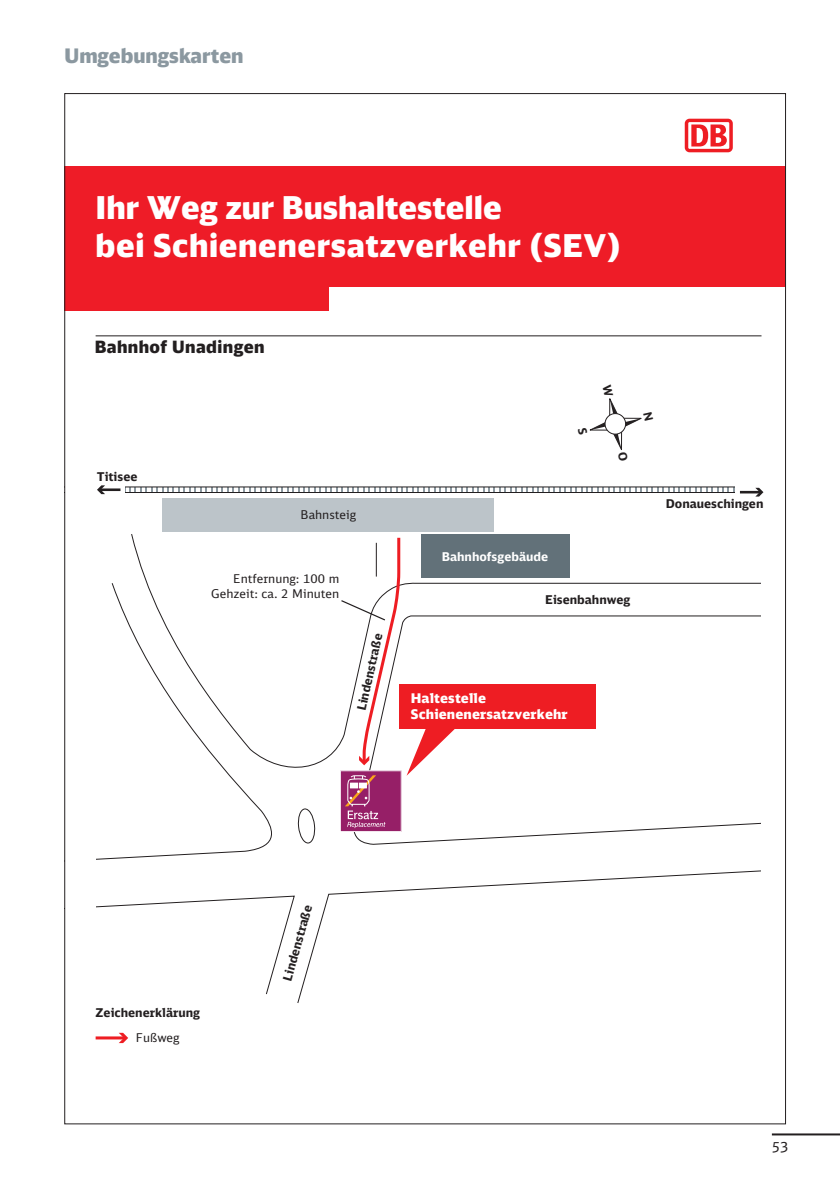
<style>
.page{position:relative;width:840px;height:1191px;background:#fff}
.page>*{position:absolute;margin:0;border:0;box-sizing:border-box;transform-origin:0 0}
.t1{font:900 31.4px/37.8px "DB Head";letter-spacing:.02em;color:#fff}
.t2{font:900 20px "DB Head";color:#8b98a0}
.t3{font:900 17px "DB Head";letter-spacing:.025em;color:#231f20}
.t4{font:14px "DB Sans";color:#231f20}
.t5{font:900 13.4px/16px "DB Sans";letter-spacing:.01em;color:#fff}
.t6{font:700 12px "DB Sans";color:#231f20}
.t7{font:12px/14.6px "DB Sans";color:#231f20;text-align:right}
.t8{font:700 12px "DB Sans";color:#fff}
</style>
<div class="page">
<hr style="left:771px;top:1133px;width:68px;height:2px;background:#231f20">
<div style="left:162px;top:490px;width:332px;height:41px;background:#bcc4c9"></div>
<div style="left:65px;top:482px;width:720px;height:15px;background:#fff"></div>
<svg style="left:131px;top:534px;width:630px;height:469px"></svg>
<svg style="left:96px;top:582px;width:199px;height:412px"></svg>
<svg style="left:297px;top:808px;width:18px;height:36px"></svg>
<div style="left:65px;top:167px;width:720px;height:120px;background:#ee1c27"></div>
<div style="left:65px;top:167px;width:264px;height:144px;background:#ee1c27"></div>
<hr style="left:96px;top:335px;width:665px;height:1px;background:#231f20">
<svg style="left:97px;top:485px;width:667px;height:11px"></svg>
<div style="left:399px;top:684px;width:196px;height:44px;background:#ee1d23"></div>
<hr style="left:96px;top:1036px;width:28px;height:3px;background:#ee1d23">
<svg style="left:119px;top:1032px;width:9px;height:11px"></svg>
<svg style="left:339px;top:535px;width:117px;height:297px"></svg>
<svg style="left:684px;top:119px;width:48px;height:33px"></svg>
<svg style="left:687px;top:122px;width:41px;height:27px"></svg>
<svg style="left:691px;top:124px;width:35px;height:22px"></svg>
<svg style="left:589px;top:398px;width:53px;height:52px"></svg>
<h2 class="t2" style="left:64px;top:43px;width:180px">Umgebungskarten</h2>
<h1 class="t1" style="left:96px;top:188px;width:526px">Ihr Weg zur Bushaltestelle<br>bei Schienenersatzverkehr (SEV)</h1>
<h3 class="t3" style="left:95px;top:336px;width:171px">Bahnhof Unadingen</h3>
<p class="t6" style="left:97px;top:469px;width:42px">Titisee</p>
<p class="t7" style="left:300px;top:507px;width:57px">Bahnsteig</p>
<p class="t7" style="left:211px;top:571px;width:129px">Entfernung: 100 m<br>Gehzeit: ca. 2 Minuten</p>
<p class="t6" style="left:354px;top:709px;width:80px;rotate:-78deg">Lindenstraße</p>
<p class="t8" style="left:441px;top:549px;width:108px">Bahnhofsgebäude</p>
<p class="t6" style="left:545px;top:592px;width:87px">Eisenbahnweg</p>
<p class="t5" style="left:410px;top:690px;width:158px">Haltestelle<br>Schienenersatzverkehr</p>
<p class="t6" style="left:665px;top:496px;width:99px">Donaueschingen</p>
<p class="t6" style="left:96px;top:1005px;width:106px">Zeichenerklärung</p>
<p class="t7" style="left:136px;top:1030px;width:45px">Fußweg</p>
<p class="t6" style="left:279px;top:978px;width:80px;rotate:-74deg">Lindenstraße</p>
<p class="t4" style="left:771px;top:1138px;width:18px">53</p>
</div>
